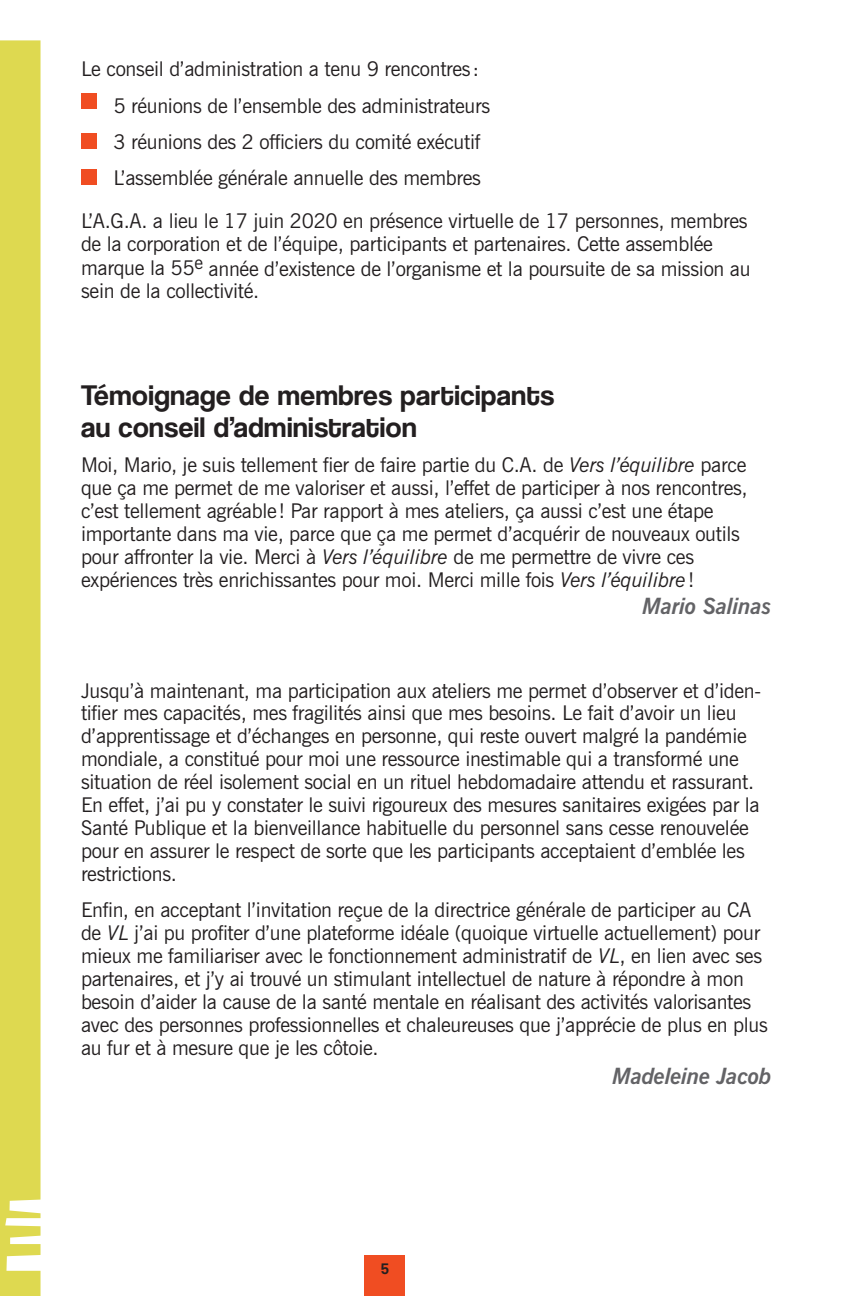
<style>
.page{position:relative;width:851px;height:1296px;background:#fff}
.page>*{position:absolute;margin:0;border:0;box-sizing:border-box;transform-origin:0 0}
.t1{font:29.25px/32.4px "Coolvetica Rg";letter-spacing:.02em;color:#231f20}
.t2{font:italic 700 22.5px "News Gothic BT";letter-spacing:-.01em;color:#636366}
.t3{font:20.25px/22.9px "News Gothic BT";letter-spacing:-.015em;color:#231f20}
.t4{font:15.75px "Coolvetica Rg";color:#231f20}
.s1{font-style:italic}
</style>
<div class="page">
<div style="left:364px;top:1256px;width:41px;height:40px;background:#f04d22"></div>
<div style="left:0;top:40px;width:40px;height:1256px;background:#ded950"></div>
<div style="left:81px;top:94px;width:15px;height:15px;background:#f04d22"></div>
<div style="left:81px;top:133px;width:15px;height:16px;background:#f04d22"></div>
<div style="left:81px;top:170px;width:15px;height:15px;background:#f04d22"></div>
<p class="t3" style="left:113px;top:51px;width:378px;line-height:36.2px;text-indent:-32px">Le conseil d’administration a tenu 9 rencontres:<br>5 réunions de l’ensemble des administrateurs 3 réunions des 2 officiers du comité exécutif L’assemblée générale annuelle des membres</p>
<p class="t3" style="left:81px;top:209px;width:671px">L’A.G.A. a lieu le 17 juin 2020 en présence virtuelle de 17 personnes, membres de la corporation et de l’équipe, participants et partenaires. Cette assemblée marque la 55<sup>e</sup> année d’existence de l’organisme et la poursuite de sa mission au sein de la collectivité.</p>
<h1 class="t1" style="left:81px;top:379px;width:474px">Témoignage de membres participants au conseil d’administration</h1>
<p class="t3" style="left:81px;top:453px;width:668px">Moi, Mario, je suis tellement fier de faire partie du C.A. de <span class="s1">Vers l’équilibre</span> parce que ça me permet de me valoriser et aussi, l’effet de participer à nos rencontres, c’est tellement agréable! Par rapport à mes ateliers, ça aussi c’est une étape importante dans ma vie, parce que ça me permet d’acquérir de nouveaux outils pour affronter la vie. Merci à <span class="s1">Vers l’équilibre</span> de me permettre de vivre ces expériences très enrichissantes pour moi. Merci mille fois <span class="s1">Vers l’équilibre</span>!</p>
<p class="t2" style="left:642px;top:592px;width:130px">Mario Salinas</p>
<p class="t3" style="left:81px;top:679px;width:681px">Jusqu’à maintenant, ma participation aux ateliers me permet d’observer et d’iden&shy;tifier mes capacités, mes fragilités ainsi que mes besoins. Le fait d’avoir un lieu d’apprentissage et d’échanges en personne, qui reste ouvert malgré la pandémie mondiale, a constitué pour moi une ressource inestimable qui a transformé une situation de réel isolement social en un rituel hebdomadaire attendu et rassurant.<br>En effet, j’ai pu y constater le suivi rigoureux des mesures sanitaires exigées par la Santé Publique et la bienveillance habituelle du personnel sans cesse renouvelée pour en assurer le respect de sorte que les participants acceptaient d’emblée les restrictions.</p>
<p class="t3" style="left:81px;top:899px;width:688px">Enfin, en acceptant l’invitation reçue de la directrice générale de participer au CA de <span class="s1">VL</span> j’ai pu profiter d’une plateforme idéale (quoique virtuelle actuellement) pour mieux me familiariser avec le fonctionnement administratif de <span class="s1">VL</span>, en lien avec ses partenaires, et j’y ai trouvé un stimulant intellectuel de nature à répondre à mon besoin d’aider la cause de la santé mentale en réalisant des activités valorisantes avec des personnes professionnelles et chaleureuses que j’apprécie de plus en plus au fur et à mesure que je les côtoie.</p>
<p class="t2" style="left:612px;top:1063px;width:160px">Madeleine Jacob</p>
<p class="t4" style="left:381px;top:1260px;width:9px">5</p>
</div>
